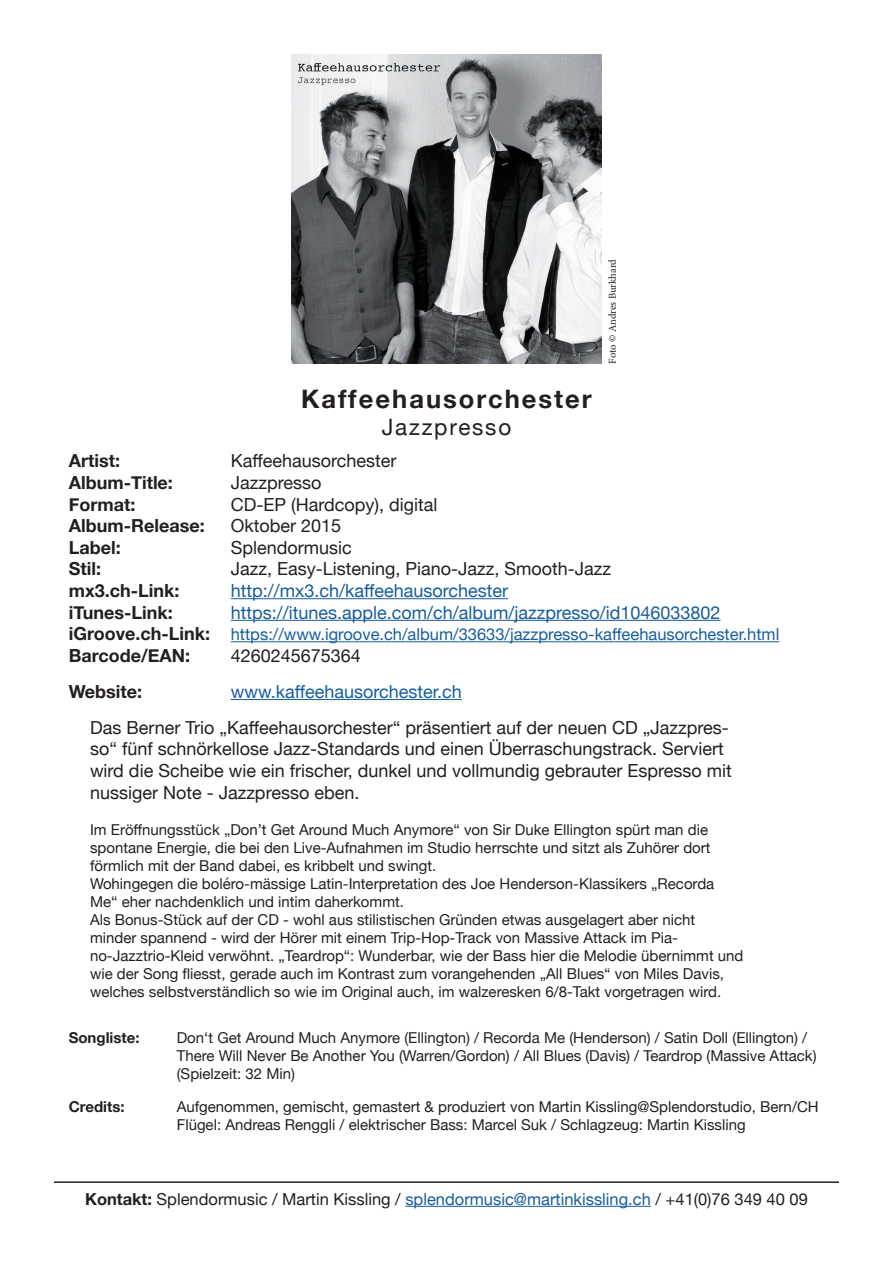
<style>
.page{position:relative;width:893px;height:1263px;background:#fff}
.page>*{position:absolute;margin:0;border:0;box-sizing:border-box;transform-origin:0 0}
.t1{font:700 25.5px "Helvetica Neue";letter-spacing:.08em;color:#231f20}
.t2{font:22.5px "Helvetica Neue";letter-spacing:.08em;color:#231f20}
.t3{font:18px/21.6px "Helvetica Neue";color:#231f20}
.t4{font:18px "Helvetica Neue";color:#175d9e}
.t5{font:700 18px "Helvetica Neue";color:#231f20}
.t6{font:16.5px "Helvetica Neue";color:#175d9e}
.t7{font:16.5px "Helvetica Neue";color:#231f20}
.t8{font:15px/18px "Helvetica Neue";color:#231f20}
.t9{font:700 15px "Helvetica Neue";color:#231f20}
.t10{font:10.5px "Minion Pro";letter-spacing:-.005em;color:#231f20}
.s1{font-weight:700;font-size:18px;color:#231f20}
.s2{font-weight:700}
.s3{color:#175d9e}
</style>
<div class="page">
<img style="left:292px;top:54px;width:309px;height:310px">
<hr style="left:231px;top:598px;width:277px;height:1px;background:#175d9e">
<hr style="left:231px;top:620px;width:490px;height:1px;background:#175d9e">
<hr style="left:231px;top:641px;width:548px;height:1px;background:#175d9e">
<hr style="left:231px;top:699px;width:231px;height:1px;background:#175d9e">
<hr style="left:405px;top:1206px;width:246px;height:1px;background:#175d9e">
<hr style="left:54px;top:1181px;width:785px;height:2px;background:#231f20">
<h1 class="t1" style="left:301px;top:379px;width:292px">Kaffeehausorchester</h1>
<h2 class="t2" style="left:382px;top:411px;width:131px">Jazzpresso</h2>
<p class="t10" style="left:605px;top:364px;width:106px;rotate:-90deg">Foto © Andres Burkhard</p>
<p class="t5" style="left:69px;top:447px;width:53px">Artist:</p>
<p class="t3" style="left:231px;top:451px;width:167px">Kaffeehausorchester</p>
<p class="t5" style="left:69px;top:468px;width:106px">Album-Title:</p>
<p class="t3" style="left:231px;top:473px;width:92px">Jazzpresso</p>
<p class="t5" style="left:69px;top:490px;width:68px">Format:</p>
<p class="t3" style="left:231px;top:494px;width:208px">CD-EP (Hardcopy), digital</p>
<p class="t5" style="left:69px;top:512px;width:137px">Album-Release:</p>
<p class="t3" style="left:231px;top:516px;width:112px">Oktober 2015</p>
<p class="t5" style="left:69px;top:533px;width:53px">Label:</p>
<p class="t3" style="left:231px;top:537px;width:123px">Splendormusic</p>
<p class="t5" style="left:69px;top:555px;width:34px">Stil:</p>
<p class="t3" style="left:231px;top:559px;width:382px">Jazz, Easy-Listening, Piano-Jazz, Smooth-Jazz</p>
<p class="t5" style="left:69px;top:576px;width:112px">mx3.ch-Link:</p>
<p class="t4" style="left:231px;top:577px;width:279px">http://mx3.ch/kaffeehausorchester</p>
<p class="t5" style="left:69px;top:598px;width:105px">iTunes-Link:</p>
<p class="t4" style="left:231px;top:599px;width:491px">https://itunes.apple.com/ch/album/jazzpresso/id1046033802</p>
<p class="t6" style="left:69px;top:622px;width:712px"><span class="s1">iGroove.ch-Link:</span> https://www.igroove.ch/album/33633/jazzpresso-kaffeehausorchester.html</p>
<p class="t5" style="left:69px;top:641px;width:123px">Barcode/EAN:</p>
<p class="t3" style="left:231px;top:645px;width:132px">4260245675364</p>
<p class="t5" style="left:69px;top:677px;width:75px">Website:</p>
<p class="t4" style="left:231px;top:678px;width:233px">www.kaffeehausorchester.ch</p>
<p class="t3" style="left:90px;top:717px;width:643px">Das Berner Trio „Kaffeehausorchester“ präsentiert auf der neuen CD „Jazzpres&shy;so“ fünf schnörkellose Jazz-Standards und einen Überraschungstrack. Serviert wird die Scheibe wie ein frischer, dunkel und vollmundig gebrauter Espresso mit nussiger Note - Jazzpresso eben.</p>
<p class="t8" style="left:90px;top:821px;width:655px">Im Eröffnungsstück „Don’t Get Around Much Anymore“ von Sir Duke Ellington spürt man die spontane Energie, die bei den Live-Aufnahmen im Studio herrschte und sitzt als Zuhörer dort förmlich mit der Band dabei, es kribbelt und swingt.<br>Wohingegen die boléro-mässige Latin-Interpretation des Joe Henderson-Klassikers „Recorda Me“ eher nachdenklich und intim daherkommt.<br>Als Bonus-Stück auf der CD - wohl aus stilistischen Gründen etwas ausgelagert aber nicht minder spannend - wird der Hörer mit einem Trip-Hop-Track von Massive Attack im Pia&shy;no-Jazztrio-Kleid verwöhnt. „Teardrop“: Wunderbar, wie der Bass hier die Melodie übernimmt und wie der Song fliesst, gerade auch im Kontrast zum vorangehenden „All Blues“ von Miles Davis, welches selbstverständlich so wie im Original auch, im walzeresken 6/8-Takt vorgetragen wird.</p>
<p class="t9" style="left:69px;top:1026px;width:72px">Songliste:</p>
<p class="t8" style="left:177px;top:1030px;width:641px">Don‘t Get Around Much Anymore (Ellington) / Recorda Me (Henderson) / Satin Doll (Ellington) /<br>There Will Never Be Another You (Warren/Gordon) / All Blues (Davis) / Teardrop (Massive Attack) (Spielzeit: 32 Min)</p>
<p class="t9" style="left:69px;top:1095px;width:57px">Credits:</p>
<p class="t8" style="left:177px;top:1098px;width:643px">Aufgenommen, gemischt, gemastert &amp; produziert von Martin Kissling@Splendorstudio, Bern/CH<br>Flügel: Andreas Renggli / elektrischer Bass: Marcel Suk / Schlagzeug: Martin Kissling</p>
<p class="t7" style="left:85px;top:1187px;width:724px"><span class="s2">Kontakt:</span> Splendormusic / Martin Kissling / <span class="s3">splendormusic@martinkissling.ch</span> / +41(0)76 349 40 09</p>
</div>
